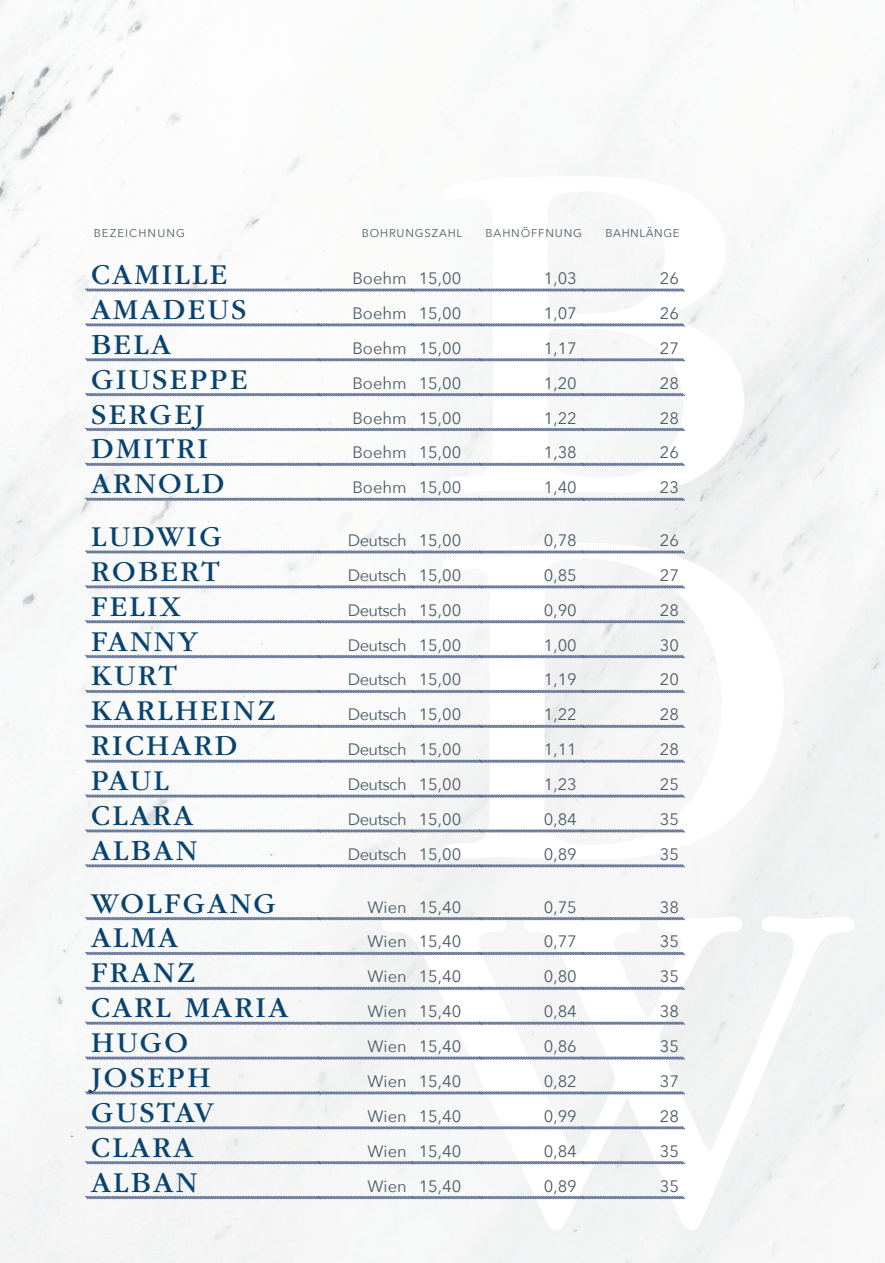
<style>
.page{position:relative;width:885px;height:1263px;background:#fff}
.page>*{position:absolute;margin:0;border:0;box-sizing:border-box;transform-origin:0 0}
.t1{font:30px "ITC Garamond Std";letter-spacing:.075em;color:#08426e}
.t2{font:16.5px "Avenir Next";color:#4c5c65}
.t3{font:16.5px "Avenir Next";letter-spacing:-.03em;color:#4c5c65}
.t4{font:11.25px "Avenir Next";letter-spacing:.075em;color:#4c5c65}
.t5{font:11.25px "Avenir Next";letter-spacing:.1em;color:#4c5c65}
.t6{font:11.25px "Avenir Next";letter-spacing:.05em;color:#4c5c65}
</style>
<div class="page">
<img style="left:0;top:0;width:182px;height:1263px">
<svg style="left:151px;top:432px;width:33px;height:831px"></svg>
<div style="left:184px;top:0;width:700px;height:1263px;background:#f6f7f6"></div>
<svg style="left:84px;top:916px;width:601px;height:5px"></svg>
<svg style="left:84px;top:951px;width:601px;height:5px"></svg>
<svg style="left:84px;top:986px;width:601px;height:5px"></svg>
<svg style="left:84px;top:1021px;width:601px;height:4px;background:#95a0b6"></svg>
<svg style="left:84px;top:1056px;width:601px;height:4px;background:#95a0b6"></svg>
<svg style="left:84px;top:1091px;width:601px;height:4px;background:#96a0b6"></svg>
<svg style="left:84px;top:1125px;width:601px;height:5px"></svg>
<svg style="left:84px;top:1160px;width:601px;height:5px"></svg>
<svg style="left:84px;top:1195px;width:601px;height:5px"></svg>
<svg style="left:84px;top:550px;width:601px;height:4px;background:#96a1b7"></svg>
<svg style="left:84px;top:584px;width:601px;height:5px"></svg>
<svg style="left:84px;top:619px;width:601px;height:5px"></svg>
<svg style="left:84px;top:654px;width:601px;height:5px"></svg>
<svg style="left:84px;top:689px;width:601px;height:5px"></svg>
<svg style="left:84px;top:724px;width:601px;height:5px"></svg>
<svg style="left:84px;top:759px;width:601px;height:4px;background:#96a0b6"></svg>
<svg style="left:84px;top:794px;width:601px;height:4px;background:#96a1b6"></svg>
<svg style="left:84px;top:829px;width:601px;height:4px;background:#96a1b6"></svg>
<svg style="left:84px;top:863px;width:601px;height:5px"></svg>
<svg style="left:84px;top:288px;width:601px;height:4px;background:#96a1b7"></svg>
<svg style="left:84px;top:323px;width:601px;height:4px;background:#96a1b7"></svg>
<svg style="left:84px;top:357px;width:601px;height:5px"></svg>
<svg style="left:84px;top:392px;width:601px;height:5px"></svg>
<svg style="left:84px;top:427px;width:601px;height:5px"></svg>
<svg style="left:84px;top:462px;width:601px;height:5px"></svg>
<svg style="left:84px;top:497px;width:601px;height:4px;background:#96a1b6"></svg>
<p class="t5" style="left:94px;top:224px;width:93px">BEZEICHNUNG</p>
<p class="t4" style="left:361px;top:224px;width:102px">BOHRUNGSZAHL</p>
<p class="t4" style="left:485px;top:224px;width:98px">BAHNÖFFNUNG</p>
<p class="t6" style="left:605px;top:224px;width:75px">BAHNLÄNGE</p>
<h1 class="t1" style="left:91px;top:258px;width:138px">CAMILLE</h1>
<p class="t2" style="left:352px;top:264px;width:110px">Boehm 15,00</p>
<p class="t2" style="left:544px;top:264px;width:34px">1,03</p>
<p class="t2" style="left:659px;top:264px;width:21px">26</p>
<h1 class="t1" style="left:91px;top:293px;width:157px">AMADEUS</h1>
<p class="t2" style="left:352px;top:299px;width:110px">Boehm 15,00</p>
<p class="t2" style="left:544px;top:299px;width:34px">1,07</p>
<p class="t2" style="left:659px;top:299px;width:21px">26</p>
<h1 class="t1" style="left:91px;top:328px;width:82px">BELA</h1>
<p class="t2" style="left:352px;top:334px;width:110px">Boehm 15,00</p>
<p class="t2" style="left:544px;top:334px;width:34px">1,17</p>
<p class="t2" style="left:659px;top:334px;width:21px">27</p>
<h1 class="t1" style="left:91px;top:363px;width:158px">GIUSEPPE</h1>
<p class="t2" style="left:352px;top:369px;width:110px">Boehm 15,00</p>
<p class="t2" style="left:544px;top:369px;width:34px">1,20</p>
<p class="t2" style="left:659px;top:369px;width:21px">28</p>
<h1 class="t1" style="left:91px;top:398px;width:115px">SERGEJ</h1>
<p class="t2" style="left:352px;top:404px;width:110px">Boehm 15,00</p>
<p class="t2" style="left:544px;top:404px;width:34px">1,22</p>
<p class="t2" style="left:659px;top:404px;width:21px">28</p>
<h1 class="t1" style="left:91px;top:432px;width:119px">DMITRI</h1>
<p class="t2" style="left:352px;top:439px;width:110px">Boehm 15,00</p>
<p class="t2" style="left:544px;top:439px;width:34px">1,38</p>
<p class="t2" style="left:659px;top:439px;width:21px">26</p>
<h1 class="t1" style="left:91px;top:467px;width:135px">ARNOLD</h1>
<p class="t2" style="left:352px;top:474px;width:110px">Boehm 15,00</p>
<p class="t2" style="left:544px;top:474px;width:34px">1,40</p>
<p class="t2" style="left:659px;top:474px;width:21px">23</p>
<h1 class="t1" style="left:91px;top:520px;width:132px">LUDWIG</h1>
<p class="t3" style="left:347px;top:526px;width:115px">Deutsch 15,00</p>
<p class="t2" style="left:544px;top:526px;width:34px">0,78</p>
<p class="t2" style="left:659px;top:526px;width:21px">26</p>
<h1 class="t1" style="left:91px;top:555px;width:130px">ROBERT</h1>
<p class="t3" style="left:347px;top:561px;width:115px">Deutsch 15,00</p>
<p class="t2" style="left:544px;top:561px;width:34px">0,85</p>
<p class="t2" style="left:659px;top:561px;width:21px">27</p>
<h1 class="t1" style="left:91px;top:590px;width:91px">FELIX</h1>
<p class="t3" style="left:347px;top:596px;width:115px">Deutsch 15,00</p>
<p class="t2" style="left:544px;top:596px;width:34px">0,90</p>
<p class="t2" style="left:659px;top:596px;width:21px">28</p>
<h1 class="t1" style="left:91px;top:625px;width:108px">FANNY</h1>
<p class="t3" style="left:347px;top:631px;width:115px">Deutsch 15,00</p>
<p class="t2" style="left:544px;top:631px;width:34px">1,00</p>
<p class="t2" style="left:659px;top:631px;width:21px">30</p>
<h1 class="t1" style="left:91px;top:660px;width:87px">KURT</h1>
<p class="t3" style="left:347px;top:666px;width:115px">Deutsch 15,00</p>
<p class="t2" style="left:544px;top:666px;width:34px">1,19</p>
<p class="t2" style="left:659px;top:666px;width:21px">20</p>
<h1 class="t1" style="left:91px;top:694px;width:186px">KARLHEINZ</h1>
<p class="t3" style="left:347px;top:701px;width:115px">Deutsch 15,00</p>
<p class="t2" style="left:544px;top:701px;width:34px">1,22</p>
<p class="t2" style="left:659px;top:701px;width:21px">28</p>
<h1 class="t1" style="left:91px;top:729px;width:148px">RICHARD</h1>
<p class="t3" style="left:347px;top:735px;width:115px">Deutsch 15,00</p>
<p class="t2" style="left:544px;top:735px;width:34px">1,11</p>
<p class="t2" style="left:659px;top:735px;width:21px">28</p>
<h1 class="t1" style="left:91px;top:764px;width:79px">PAUL</h1>
<p class="t3" style="left:347px;top:770px;width:115px">Deutsch 15,00</p>
<p class="t2" style="left:544px;top:770px;width:34px">1,23</p>
<p class="t2" style="left:659px;top:770px;width:21px">25</p>
<h1 class="t1" style="left:91px;top:799px;width:104px">CLARA</h1>
<p class="t3" style="left:347px;top:805px;width:115px">Deutsch 15,00</p>
<p class="t2" style="left:544px;top:805px;width:34px">0,84</p>
<p class="t2" style="left:659px;top:805px;width:21px">35</p>
<h1 class="t1" style="left:91px;top:834px;width:108px">ALBAN</h1>
<p class="t3" style="left:347px;top:840px;width:115px">Deutsch 15,00</p>
<p class="t2" style="left:544px;top:840px;width:34px">0,89</p>
<p class="t2" style="left:659px;top:840px;width:21px">35</p>
<h1 class="t1" style="left:91px;top:887px;width:186px">WOLFGANG</h1>
<p class="t2" style="left:367px;top:893px;width:95px">Wien 15,40</p>
<p class="t2" style="left:544px;top:893px;width:34px">0,75</p>
<p class="t2" style="left:659px;top:893px;width:21px">38</p>
<h1 class="t1" style="left:91px;top:922px;width:89px">ALMA</h1>
<p class="t2" style="left:367px;top:928px;width:95px">Wien 15,40</p>
<p class="t2" style="left:544px;top:928px;width:34px">0,77</p>
<p class="t2" style="left:659px;top:928px;width:21px">35</p>
<h1 class="t1" style="left:91px;top:956px;width:106px">FRANZ</h1>
<p class="t2" style="left:367px;top:963px;width:95px">Wien 15,40</p>
<p class="t2" style="left:544px;top:963px;width:34px">0,80</p>
<p class="t2" style="left:659px;top:963px;width:21px">35</p>
<h1 class="t1" style="left:91px;top:991px;width:199px">CARL MARIA</h1>
<p class="t2" style="left:367px;top:997px;width:95px">Wien 15,40</p>
<p class="t2" style="left:544px;top:997px;width:34px">0,84</p>
<p class="t2" style="left:659px;top:997px;width:21px">38</p>
<h1 class="t1" style="left:91px;top:1026px;width:99px">HUGO</h1>
<p class="t2" style="left:367px;top:1032px;width:95px">Wien 15,40</p>
<p class="t2" style="left:544px;top:1032px;width:34px">0,86</p>
<p class="t2" style="left:659px;top:1032px;width:21px">35</p>
<h1 class="t1" style="left:91px;top:1061px;width:121px">JOSEPH</h1>
<p class="t2" style="left:367px;top:1067px;width:95px">Wien 15,40</p>
<p class="t2" style="left:544px;top:1067px;width:34px">0,82</p>
<p class="t2" style="left:659px;top:1067px;width:21px">37</p>
<h1 class="t1" style="left:91px;top:1096px;width:124px">GUSTAV</h1>
<p class="t2" style="left:367px;top:1102px;width:95px">Wien 15,40</p>
<p class="t2" style="left:544px;top:1102px;width:34px">0,99</p>
<p class="t2" style="left:659px;top:1102px;width:21px">28</p>
<h1 class="t1" style="left:91px;top:1131px;width:104px">CLARA</h1>
<p class="t2" style="left:367px;top:1137px;width:95px">Wien 15,40</p>
<p class="t2" style="left:544px;top:1137px;width:34px">0,84</p>
<p class="t2" style="left:659px;top:1137px;width:21px">35</p>
<h1 class="t1" style="left:91px;top:1166px;width:108px">ALBAN</h1>
<p class="t2" style="left:367px;top:1172px;width:95px">Wien 15,40</p>
<p class="t2" style="left:544px;top:1172px;width:34px">0,89</p>
<p class="t2" style="left:659px;top:1172px;width:21px">35</p>
</div>
